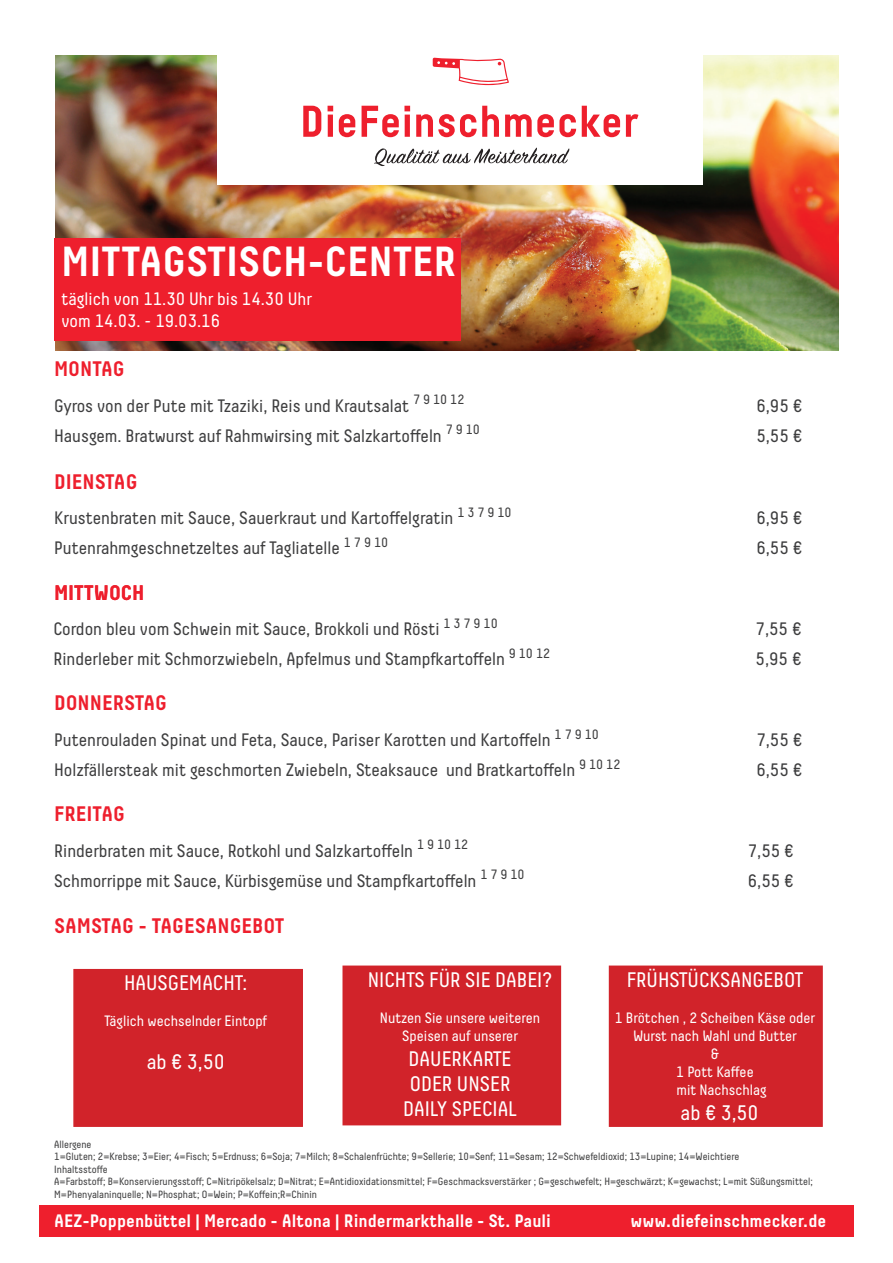
<style>
.page{position:relative;width:893px;height:1263px;background:#fff}
.page>*{position:absolute;margin:0;border:0;box-sizing:border-box;transform-origin:0 0}
.t1{font:700 42px "Decima Pro";color:#fff}
.t2{font:21px/25.2px "Decima Pro";color:#fff;text-align:center}
.t3{font:700 21px "Decima Pro";color:#ee1f2d}
.t4{font:18px "Decima Pro";color:#3e3e3f}
.t5{font:700 18px "Decima Pro";color:#fff}
.t6{font:18px/21.6px "Decima Pro";color:#fff}
.t7{font:15px/18px "Decima Pro";color:#fff;text-align:center}
.t8{font:10.5px/12.6px "Decima Pro";color:#3e3e3f}
</style>
<div class="page">
<img style="left:55px;top:55px;width:784px;height:296px">
<div style="left:73px;top:969px;width:230px;height:158px;background:#d1232a;border:2px solid #d1232a"></div>
<div style="left:54px;top:238px;width:406px;height:102px;background:#ee1f2d"></div>
<div style="left:39px;top:1205px;width:815px;height:32px;background:#ee1f2d"></div>
<div style="left:342px;top:965px;width:219px;height:160px;background:#d1232a;border:2px solid #d1232a"></div>
<div style="left:609px;top:965px;width:214px;height:162px;background:#d1232a;border:2px solid #d1232a"></div>
<div style="left:218px;top:55px;width:485px;height:130px;background:#fff"></div>
<svg style="left:626px;top:114px;width:12px;height:23px"></svg>
<svg style="left:374px;top:148px;width:195px;height:18px"></svg>
<svg style="left:303px;top:106px;width:18px;height:31px"></svg>
<svg style="left:328px;top:106px;width:5px;height:31px"></svg>
<svg style="left:339px;top:114px;width:16px;height:23px"></svg>
<svg style="left:362px;top:106px;width:48px;height:31px"></svg>
<svg style="left:416px;top:106px;width:83px;height:31px"></svg>
<svg style="left:505px;top:114px;width:71px;height:23px"></svg>
<svg style="left:582px;top:106px;width:38px;height:31px"></svg>
<svg style="left:433px;top:58px;width:76px;height:28px"></svg>
<h1 class="t1" style="left:61px;top:236px;width:397px">MITTAGSTISCH-CENTER</h1>
<p class="t6" style="left:61px;top:288px;width:252px">täglich von 11.30 Uhr bis 14.30 Uhr vom 14.03. - 19.03.16</p>
<p class="t3" style="left:54px;top:356px;width:72px">MONTAG</p>
<p class="t4" style="left:54px;top:395px;width:412px">Gyros von der Pute mit Tzaziki, Reis und Krautsalat <sup>7</sup> <sup>9</sup> <sup>10</sup> <sup>12</sup></p>
<p class="t4" style="left:756px;top:395px;width:47px">6,95 €</p>
<p class="t4" style="left:54px;top:425px;width:427px">Hausgem. Bratwurst auf Rahmwirsing mit Salzkartoffeln <sup>7</sup> <sup>9</sup> <sup>10</sup></p>
<p class="t4" style="left:756px;top:425px;width:47px">5,55 €</p>
<p class="t3" style="left:54px;top:469px;width:85px">DIENSTAG</p>
<p class="t4" style="left:54px;top:508px;width:459px">Krustenbraten mit Sauce, Sauerkraut und Kartoffelgratin <sup>1</sup> <sup>3</sup> <sup>7</sup> <sup>9</sup> <sup>10</sup></p>
<p class="t4" style="left:756px;top:508px;width:47px">6,95 €</p>
<p class="t4" style="left:54px;top:538px;width:335px">Putenrahmgeschnetzeltes auf Tagliatelle <sup>1</sup> <sup>7</sup> <sup>9</sup> <sup>10</sup></p>
<p class="t4" style="left:756px;top:538px;width:47px">6,55 €</p>
<p class="t3" style="left:54px;top:580px;width:92px">MITTWOCH</p>
<p class="t4" style="left:54px;top:619px;width:446px">Cordon bleu vom Schwein mit Sauce, Brokkoli und Rösti <sup>1</sup> <sup>3</sup> <sup>7</sup> <sup>9</sup> <sup>10</sup></p>
<p class="t4" style="left:756px;top:619px;width:47px">7,55 €</p>
<p class="t4" style="left:54px;top:649px;width:498px">Rinderleber mit Schmorzwiebeln, Apfelmus und Stampfkartoffeln <sup>9</sup> <sup>10</sup> <sup>12</sup></p>
<p class="t4" style="left:756px;top:649px;width:47px">5,95 €</p>
<p class="t3" style="left:54px;top:691px;width:115px">DONNERSTAG</p>
<p class="t4" style="left:54px;top:730px;width:546px">Putenrouladen Spinat und Feta, Sauce, Pariser Karotten und Kartoffeln <sup>1</sup> <sup>7</sup> <sup>9</sup> <sup>10</sup></p>
<p class="t4" style="left:756px;top:730px;width:47px">7,55 €</p>
<p class="t4" style="left:54px;top:760px;width:568px">Holzfällersteak mit geschmorten Zwiebeln, Steaksauce und Bratkartoffeln <sup>9</sup> <sup>10</sup> <sup>12</sup></p>
<p class="t4" style="left:756px;top:760px;width:47px">6,55 €</p>
<p class="t3" style="left:54px;top:801px;width:72px">FREITAG</p>
<p class="t4" style="left:54px;top:841px;width:416px">Rinderbraten mit Sauce, Rotkohl und Salzkartoffeln <sup>1</sup> <sup>9</sup> <sup>10</sup> <sup>12</sup></p>
<p class="t4" style="left:748px;top:841px;width:47px">7,55 €</p>
<p class="t4" style="left:54px;top:871px;width:472px">Schmorrippe mit Sauce, Kürbisgemüse und Stampfkartoffeln <sup>1</sup> <sup>7</sup> <sup>9</sup> <sup>10</sup></p>
<p class="t4" style="left:748px;top:871px;width:47px">6,55 €</p>
<p class="t3" style="left:54px;top:913px;width:232px">SAMSTAG - TAGESANGEBOT</p>
<p class="t2" style="left:124px;top:970px;width:125px">HAUSGEMACHT:</p>
<p class="t7" style="left:105px;top:1012px;width:164px">Täglich wechselnder Eintopf</p>
<p class="t2" style="left:147px;top:1049px;width:80px">ab € 3,50</p>
<p class="t2" style="left:368px;top:967px;width:186px">NICHTS FÜR SIE DABEI?</p>
<p class="t7" style="left:380px;top:1008px;width:162px">Nutzen Sie unsere weiteren<br>Speisen auf unserer</p>
<p class="t2" style="left:403px;top:1046px;width:115px">DAUERKARTE<br>ODER UNSER<br>DAILY SPECIAL</p>
<p class="t2" style="left:627px;top:967px;width:178px">FRÜHSTÜCKSANGEBOT</p>
<p class="t7" style="left:615px;top:1009px;width:202px">1 Brötchen , 2 Scheiben Käse oder</p>
<p class="t7" style="left:633px;top:1027px;width:165px">Wurst nach Wahl und Butter</p>
<p class="t7" style="left:711px;top:1045px;width:10px">&amp;</p>
<p class="t7" style="left:676px;top:1063px;width:79px">1 Pott Kaffee</p>
<p class="t7" style="left:676px;top:1081px;width:92px">mit Nachschlag</p>
<p class="t2" style="left:680px;top:1100px;width:80px">ab € 3,50</p>
<p class="t8" style="left:54px;top:1137px;width:760px">Allergene<br>1=Gluten; 2=Krebse; 3=Eier; 4=Fisch; 5=Erdnuss; 6=Soja; 7=Milch; 8=Schalenfrüchte; 9=Sellerie; 10=Senf; 11=Sesam; 12=Schwefeldioxid; 13=Lupine; 14=Weichtiere<br>Inhaltsstoffe<br>A=Farbstoff; B=Konservierungsstoff; C=Nitripökelsalz; D=Nitrat; E=Antidioxidationsmittel; F=Geschmacksverstärker ; G=geschwefelt; H=geschwärzt; K=gewachst; L=mit Süßungsmittel; M=Phenyalaninquelle; N=Phosphat; O=Wein; P=Koffein;R=Chinin</p>
<p class="t5" style="left:54px;top:1210px;width:498px">AEZ-Poppenbüttel | Mercado - Altona | Rindermarkthalle - St. Pauli</p>
<p class="t5" style="left:630px;top:1210px;width:198px">www.diefeinschmecker.de</p>
</div>
